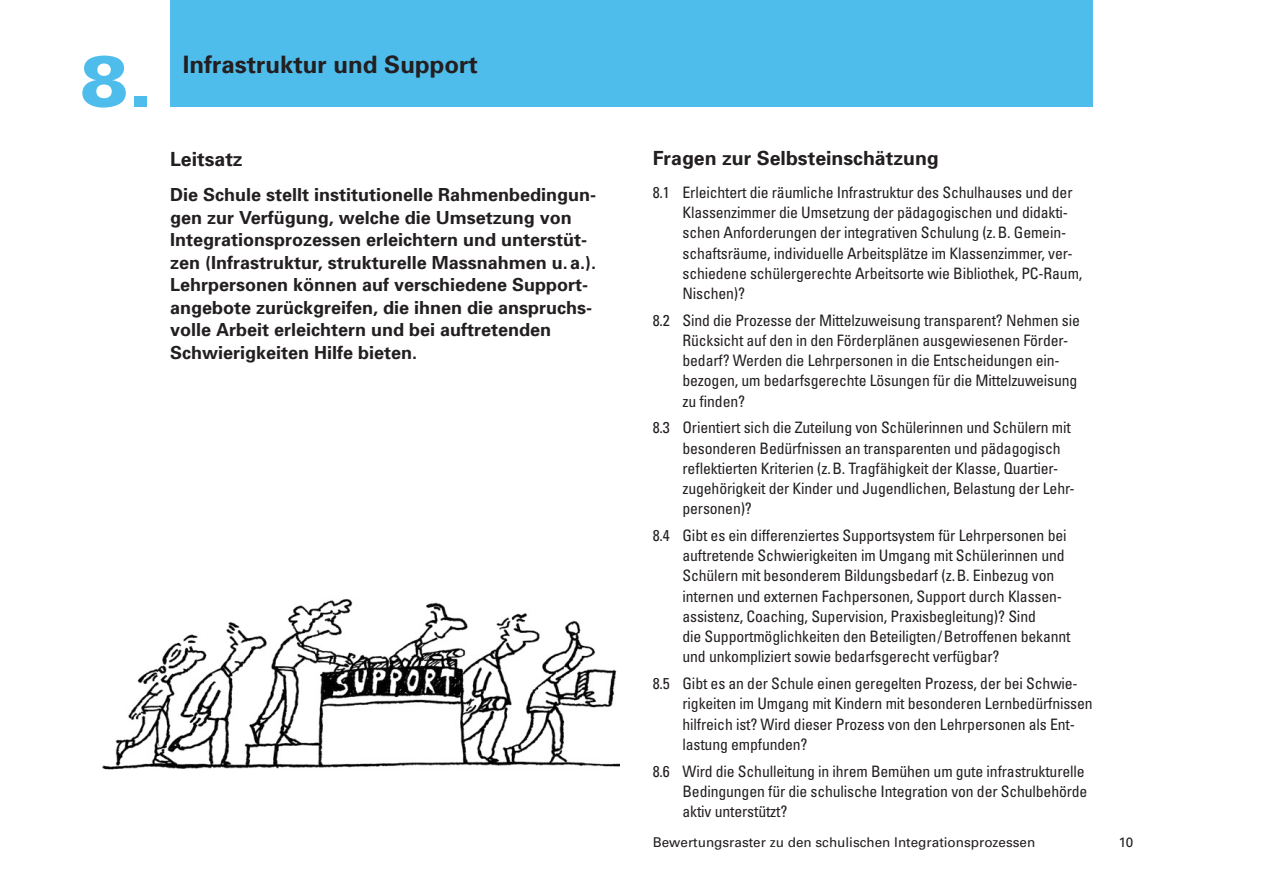
<style>
.page{position:relative;width:1263px;height:893px;background:#fff}
.page>*{position:absolute;margin:0;border:0;box-sizing:border-box;transform-origin:0 0}
.t1{font:900 72px "Univers";color:#4fbdec}
.t2{font:700 24px "Univers";color:#231f20}
.t3{font:700 19.5px "Univers";color:#231f20}
.t4{font:700 18px/22.5px "Univers";color:#231f20}
.t5{font:condensed 15.75px/20.2px "Univers";letter-spacing:-.01em;color:#231f20}
.t6{font:13.5px "Univers";color:#231f20}
</style>
<div class="page">
<div style="left:170px;top:0;width:923px;height:106px;background:#4fbdec"></div>
<img style="left:102px;top:599px;width:518px;height:171px">
<h1 class="t1" style="left:80px;top:54px;width:73px">8.</h1>
<h2 class="t2" style="left:183px;top:55px;width:296px">Infrastruktur und Support</h2>
<p class="t3" style="left:170px;top:152px;width:74px">Leitsatz</p>
<p class="t4" style="left:170px;top:185px;width:428px">Die Schule stellt institutionelle Rahmenbedingun&shy;gen zur Verfügung, welche die Umsetzung von Integrationsprozessen erleichtern und unterstüt&shy;zen (Infrastruktur, strukturelle Massnahmen u. a.).<br>Lehrpersonen können auf verschiedene Support&shy;angebote zurückgreifen, die ihnen die anspruchs&shy;volle Arbeit erleichtern und bei auftretenden Schwierigkeiten Hilfe bieten.</p>
<p class="t3" style="left:653px;top:151px;width:288px">Fragen zur Selbsteinschätzung</p>
<p class="t5" style="left:682px;top:183px;width:401px;text-indent:-30px">8.1 Erleichtert die räumliche Infrastruktur des Schulhauses und der Klassenzimmer die Umsetzung der pädagogischen und didakti&shy;schen Anforderungen der integrativen Schulung (z. B. Gemein&shy;schaftsräume, individuelle Arbeitsplätze im Klassenzimmer, ver&shy;schiedene schülergerechte Arbeitsorte wie Bibliothek, PC-Raum, Nischen)?</p>
<p class="t5" style="left:682px;top:311px;width:399px;text-indent:-30px">8.2 Sind die Prozesse der Mittelzuweisung transparent? Nehmen sie Rücksicht auf den in den Förderplänen ausgewiesenen Förder&shy;bedarf? Werden die Lehrpersonen in die Entscheidungen ein&shy;bezogen, um bedarfsgerechte Lösungen für die Mittelzuweisung zu finden?</p>
<p class="t5" style="left:682px;top:419px;width:394px;text-indent:-30px">8.3 Orientiert sich die Zuteilung von Schülerinnen und Schülern mit besonderen Bedürfnissen an transparenten und pädagogisch reflektierten Kriterien (z. B. Tragfähigkeit der Klasse, Quartier&shy;zugehörigkeit der Kinder und Jugendlichen, Belastung der Lehr&shy;personen)?</p>
<p class="t5" style="left:682px;top:527px;width:390px;text-indent:-30px">8.4 Gibt es ein differenziertes Supportsystem für Lehrpersonen bei auftretende Schwierigkeiten im Umgang mit Schülerinnen und Schülern mit besonderem Bildungsbedarf (z. B. Einbezug von internen und externen Fachpersonen, Support durch Klassen&shy;assistenz, Coaching, Supervision, Praxisbegleitung)? Sind<br>die Supportmöglichkeiten den Beteiligten / Betroffenen bekannt und unkompliziert sowie bedarfsgerecht verfügbar?</p>
<p class="t5" style="left:682px;top:675px;width:412px;text-indent:-30px">8.5 Gibt es an der Schule einen geregelten Prozess, der bei Schwie&shy;rigkeiten im Umgang mit Kindern mit besonderen Lernbedürfnissen hilfreich ist? Wird dieser Prozess von den Lehrpersonen als Ent&shy;lastung empfunden?</p>
<p class="t5" style="left:682px;top:762px;width:406px;text-indent:-30px">8.6 Wird die Schulleitung in ihrem Bemühen um gute infrastrukturelle<br>Bedingungen für die schulische Integration von der Schulbehörde aktiv unterstützt?</p>
<p class="t6" style="left:653px;top:837px;width:384px">Bewertungsraster zu den schulischen Integrationsprozessen</p>
<p class="t6" style="left:1118px;top:837px;width:17px">10</p>
</div>
